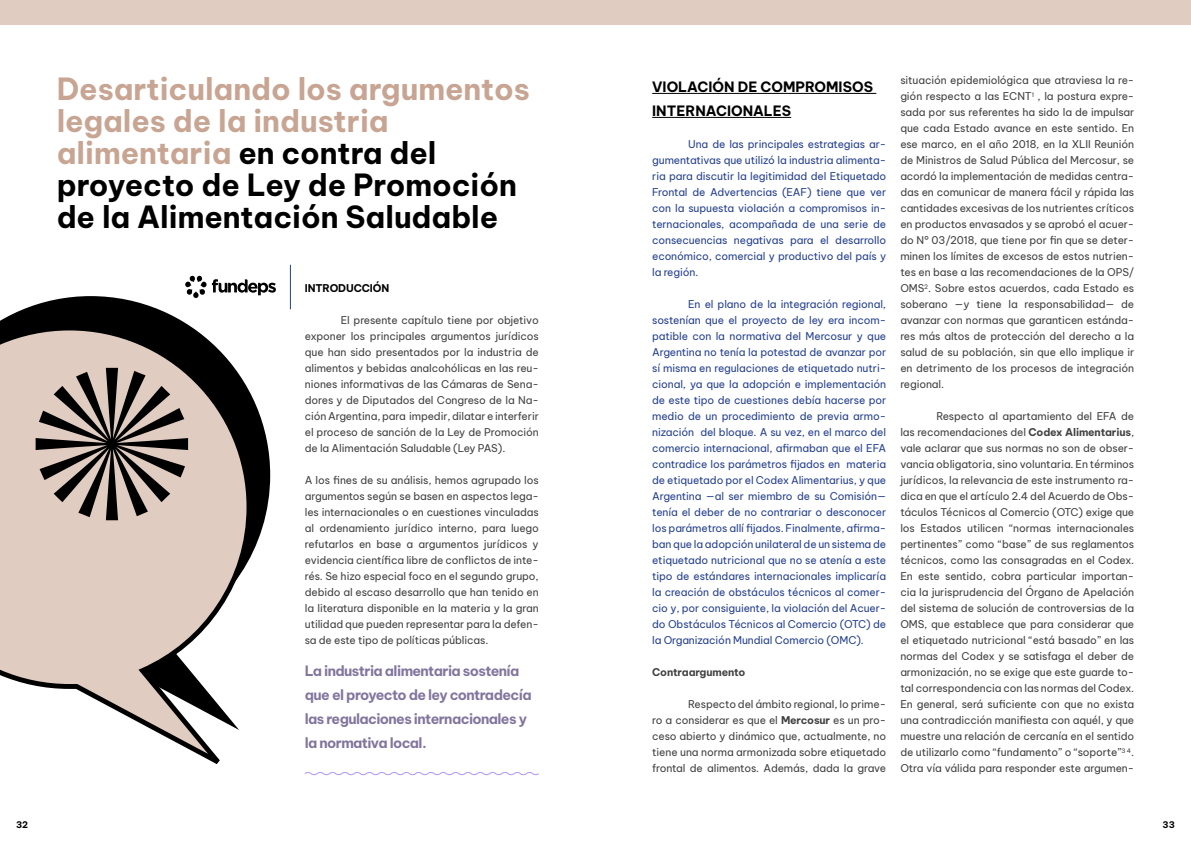
<style>
.page{position:relative;width:1191px;height:842px;background:#fff}
.page>*{position:absolute;margin:0;border:0;box-sizing:border-box;transform-origin:0 0}
.t1{font:700 30px/32px "Be Vietnam Pro";letter-spacing:-.005em;color:#000}
.t2{font:700 14px/24px "Be Vietnam Pro";letter-spacing:-.045em;color:#82759e}
.t3{font:700 14px/24px "Be Vietnam Pro";color:#000}
.t4{font:10.5px/16px "Be Vietnam Pro";letter-spacing:-.01em;color:#414042;text-align:justify}
.t5{font:10.5px/16px "Be Vietnam Pro";letter-spacing:-.01em;color:#25408f;text-align:justify}
.t6{font:700 10.5px "Be Vietnam Pro";letter-spacing:-.015em;color:#414042}
.t7{font:700 10.5px "Be Vietnam Pro";letter-spacing:-.01em;color:#000}
.t8{font:700 9px "Be Vietnam Pro";color:#000}
.s1{color:#c8a593}
.s2{font-weight:700}
</style>
<div class="page">
<hr style="left:652px;top:93px;width:224px;height:1px;background:#000">
<hr style="left:652px;top:117px;width:139px;height:1px;background:#000">
<div style="left:0;top:0;width:1191px;height:24px;background:#e0ccc1"></div>
<svg style="left:304px;top:772px;width:235px;height:4px"></svg>
<hr style="left:290px;top:265px;width:1px;height:44px;background:#25408f">
<svg style="left:0;top:296px;width:270px;height:254px"></svg>
<svg style="left:0;top:323px;width:254px;height:441px"></svg>
<svg style="left:36px;top:368px;width:152px;height:152px;background:#91847d"></svg>
<svg style="left:185px;top:275px;width:91px;height:23px"></svg>
<h1 class="t1" style="left:57px;top:70px;width:475px"><span class="s1">Desarticulando los argumentos legales de la industria alimentaria</span> en contra del proyecto de Ley de Promoción de la Alimentación Saludable</h1>
<p class="t7" style="left:305px;top:279px;width:86px">INTRODUCCIÓN</p>
<p class="t4" style="left:305px;top:311px;width:235px;text-indent:36px">El presente capítulo tiene por objetivo exponer los principales argumentos jurídicos que han sido presentados por la industria de alimentos y bebidas analcohólicas en las reu&shy;niones informativas de las Cámaras de Sena&shy;dores y de Diputados del Congreso de la Na&shy;ción Argentina, para impedir, dilatar e interferir el proceso de sanción de la Ley de Promoción de la Alimentación Saludable (Ley PAS).</p>
<p class="t4" style="left:305px;top:471px;width:235px">A los fines de su análisis, hemos agrupado los argumentos según se basen en aspectos lega&shy;les internacionales o en cuestiones vinculadas al ordenamiento jurídico interno, para luego refutarlos en base a argumentos jurídicos y evidencia científica libre de conflictos de inte&shy;rés. Se hizo especial foco en el segundo grupo, debido al escaso desarrollo que han tenido en la literatura disponible en la materia y la gran utilidad que pueden representar para la defen&shy;sa de este tipo de políticas públicas.</p>
<h2 class="t2" style="left:305px;top:657px;width:228px">La industria alimentaria sostenía que el proyecto de ley contradecía las regulaciones internacionales y la normativa local.</h2>
<h2 class="t3" style="left:652px;top:73px;width:222px">VIOLACIÓN DE COMPROMISOS<br>INTERNACIONALES</h2>
<p class="t5" style="left:652px;top:135px;width:235px;text-indent:36px">Una de las principales estrategias ar&shy;gumentativas que utilizó la industria alimenta&shy;ria para discutir la legitimidad del Etiquetado Frontal de Advertencias (EAF) tiene que ver con la supuesta violación a compromisos in&shy;ternacionales, acompañada de una serie de consecuencias negativas para el desarrollo económico, comercial y productivo del país y la región.</p>
<p class="t5" style="left:652px;top:295px;width:235px;text-indent:36px">En el plano de la integración regional, sostenían que el proyecto de ley era incom&shy;patible con la normativa del Mercosur y que Argentina no tenía la potestad de avanzar por sí misma en regulaciones de etiquetado nutri&shy;cional, ya que la adopción e implementación de este tipo de cuestiones debía hacerse por medio de un procedimiento de previa armo&shy;nización del bloque. A su vez, en el marco del comercio internacional, afirmaban que el EFA contradice los parámetros fijados en materia de etiquetado por el Codex Alimentarius, y que Argentina —al ser miembro de su Comisión— tenía el deber de no contrariar o desconocer los parámetros allí fijados. Finalmente, afirma&shy;ban que la adopción unilateral de un sistema de etiquetado nutricional que no se atenía a este tipo de estándares internacionales implicaría la creación de obstáculos técnicos al comer&shy;cio y, por consiguiente, la violación del Acuer&shy;do Obstáculos Técnicos al Comercio (OTC) de la Organización Mundial Comercio (OMC).</p>
<p class="t6" style="left:652px;top:663px;width:95px">Contraargumento</p>
<p class="t4" style="left:652px;top:695px;width:235px;text-indent:36px">Respecto del ámbito regional, lo prime&shy;ro a considerar es que el <span class="s2">Mercosur</span> es un pro&shy;ceso abierto y dinámico que, actualmente, no tiene una norma armonizada sobre etiquetado frontal de alimentos. Además, dada la grave</p>
<p class="t4" style="left:900px;top:71px;width:235px">situación epidemiológica que atraviesa la re&shy;gión respecto a las ECNT<sup>1</sup> , la postura expre&shy;sada por sus referentes ha sido la de impulsar que cada Estado avance en este sentido. En ese marco, en el año 2018, en la XLII Reunión de Ministros de Salud Pública del Mercosur, se acordó la implementación de medidas centra&shy;das en comunicar de manera fácil y rápida las cantidades excesivas de los nutrientes críticos en productos envasados y se aprobó el acuer&shy;do N° 03/2018, que tiene por fin que se deter&shy;minen los límites de excesos de estos nutrien&shy;tes en base a las recomendaciones de la OPS/ OMS<sup>2</sup>. Sobre estos acuerdos, cada Estado es soberano —y tiene la responsabilidad— de avanzar con normas que garanticen estánda&shy;res más altos de protección del derecho a la salud de su población, sin que ello implique ir en detrimento de los procesos de integración regional.</p>
<p class="t4" style="left:900px;top:407px;width:235px;text-indent:36px">Respecto al apartamiento del EFA de las recomendaciones del <span class="s2">Codex Alimentarius</span>, vale aclarar que sus normas no son de obser&shy;vancia obligatoria, sino voluntaria. En términos jurídicos, la relevancia de este instrumento ra&shy;dica en que el artículo 2.4 del Acuerdo de Obs&shy;táculos Técnicos al Comercio (OTC) exige que los Estados utilicen “normas internacionales pertinentes” como “base” de sus reglamentos técnicos, como las consagradas en el Codex.<br>En este sentido, cobra particular importan&shy;cia la jurisprudencia del Órgano de Apelación del sistema de solución de controversias de la OMS, que establece que para considerar que el etiquetado nutricional “está basado” en las normas del Codex y se satisfaga el deber de armonización, no se exige que este guarde to&shy;tal correspondencia con las normas del Codex.<br>En general, será suficiente con que no exista una contradicción manifiesta con aquél, y que muestre una relación de cercanía en el sentido de utilizarlo como “fundamento” o “soporte”<sup>3</sup> <sup>4</sup>.<br>Otra vía válida para responder este argumen-</p>
<p class="t8" style="left:16px;top:817px;width:14px">32</p>
<p class="t8" style="left:1162px;top:817px;width:14px">33</p>
</div>
